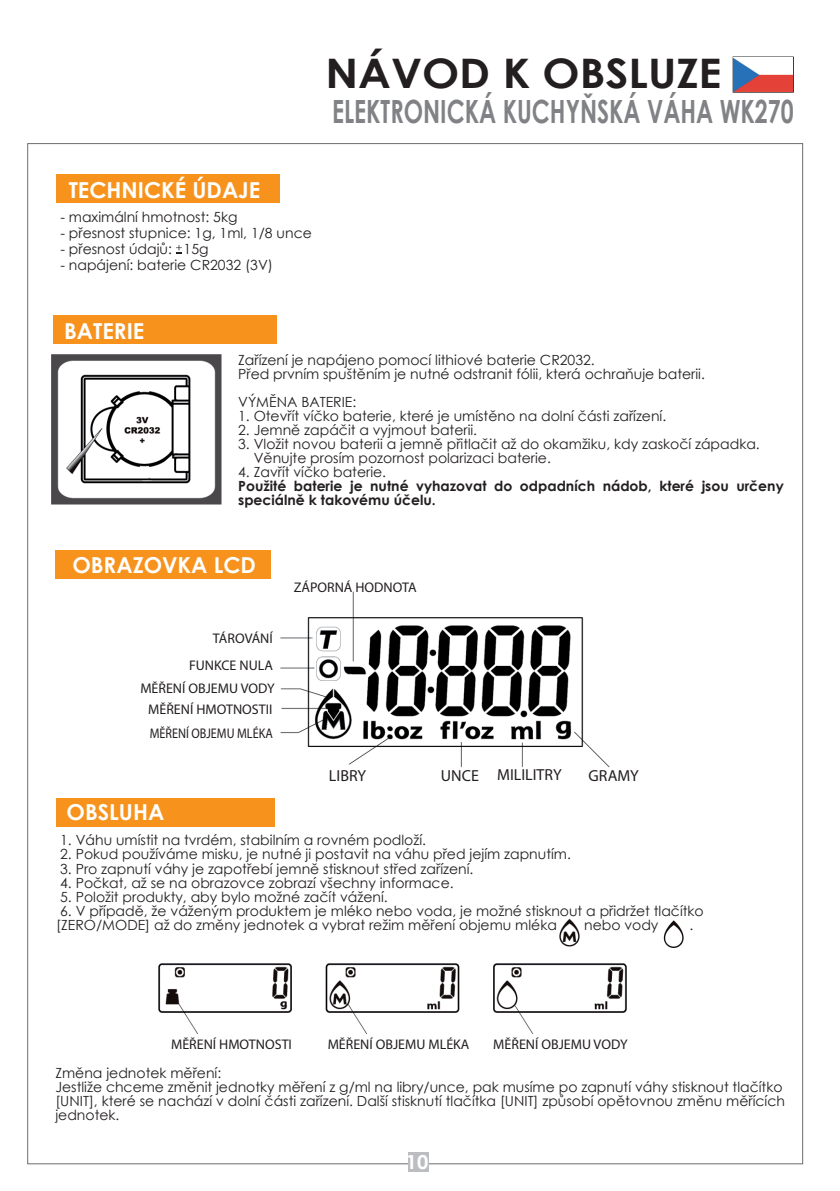
<style>
.page{position:relative;width:840px;height:1191px;background:#fff}
.page>*{position:absolute;margin:0;border:0;box-sizing:border-box;transform-origin:0 0}
.t1{font:700 40.6px "Century Gothic";color:#231f20;scale:1.09 1}
.t2{font:700 32px "Century Gothic";color:#808285;scale:.72 1}
.t3{font:700 22px "Century Gothic";color:#fff}
.t4{font:700 19.2px "Century Gothic";color:#fff;scale:1.04 1}
.t5{font:16px "Myriad Pro";color:#231f20}
.t6{font:14px/14px "Century Gothic";color:#231f20}
.t7{font:14px "Myriad Pro";color:#231f20}
.t8{font:700 14px/14px "Century Gothic";color:#231f20}
.t9{font:14px "Myriad Pro";color:#231f20;scale:.87 1}
.s1{font-weight:400}
</style>
<div class="page">
<img style="left:280px;top:591px;width:330px;height:177px">
<div style="left:407px;top:1152px;width:21px;height:19px;background:#bcbdc0"></div>
<div style="left:54px;top:316px;width:223px;height:28px;background:#f7931d"></div>
<div style="left:56px;top:175px;width:223px;height:28px;background:#f7931d"></div>
<div style="left:56px;top:550px;width:215px;height:28px;background:#f7931d"></div>
<img style="left:51px;top:354px;width:170px;height:150px">
<div style="left:56px;top:798px;width:218px;height:29px;background:#f7931d"></div>
<img style="left:158px;top:964px;width:468px;height:69px">
<img style="left:559px;top:919px;width:21px;height:28px">
<img style="left:663px;top:920px;width:21px;height:28px">
<svg style="left:176px;top:245px;width:6px;height:8px"></svg>
<img style="left:733px;top:58px;width:59px;height:34px">
<p class="t1" style="left:325px;top:43px;width:365px">NÁVOD K OBSLUZE</p>
<p class="t2" style="left:332px;top:87px;width:642px">ELEKTRONICKÁ KUCHYŇSKÁ VÁHA WK270</p>
<p class="t3" style="left:69px;top:173px;width:193px">TECHNICKÉ ÚDAJE</p>
<p class="t6" style="left:60px;top:210px;width:178px">- maximální hmotnost: 5kg</p>
<p class="t6" style="left:60px;top:226px;width:253px">- přesnost stupnice: 1g, 1ml, 1/8 unce</p>
<p class="t6" style="left:60px;top:242px;width:150px">- přesnost údajů: 15g</p>
<p class="t6" style="left:60px;top:258px;width:214px">- napájení: baterie CR2032 (3V)</p>
<p class="t3" style="left:64px;top:314px;width:82px">BATERIE</p>
<p class="t6" style="left:238px;top:353px;width:468px">Zařízení je napájeno pomocí lithiové baterie CR2032.<br>Před prvním spuštěním je nutné odstranit fólii, která ochraňuje baterii.</p>
<p class="t6" style="left:238px;top:395px;width:119px">VÝMĚNA BATERIE:</p>
<p class="t6" style="left:238px;top:409px;width:429px">1. Otevřít víčko baterie, které je umístěno na dolní části zařízení.</p>
<p class="t6" style="left:238px;top:423px;width:240px">2. Jemně zapáčit a vyjmout baterii.</p>
<p class="t6" style="left:253px;top:437px;width:507px;text-indent:-16px">3. Vložit novou baterii a jemně přitlačit až do okamžiku, kdy zaskočí západka.<br>Věnujte prosím pozornost polarizaci baterie.</p>
<p class="t8" style="left:238px;top:464px;width:547px"><span class="s1">4. Zavřít víčko baterie.<br></span>Použité baterie je nutné vyhazovat do odpadních nádob, které jsou určeny speciálně k takovému účelu.</p>
<p class="t3" style="left:72px;top:548px;width:185px">OBRAZOVKA LCD</p>
<p class="t7" style="left:213px;top:629px;width:61px">TÁROVÁNÍ</p>
<p class="t7" style="left:189px;top:656px;width:85px">FUNKCE NULA</p>
<p class="t7" style="left:140px;top:680px;width:136px">MĚŘENÍ OBJEMU VODY</p>
<p class="t7" style="left:148px;top:700px;width:126px">MĚŘENÍ HMOTNOSTII</p>
<p class="t9" style="left:150px;top:724px;width:143px">MĚŘENÍ OBJEMU MLÉKA</p>
<p class="t3" style="left:66px;top:795px;width:99px">OBSLUHA</p>
<p class="t7" style="left:293px;top:579px;width:124px">ZÁPORNÁ HODNOTA</p>
<p class="t5" style="left:329px;top:766px;width:39px">LIBRY</p>
<p class="t5" style="left:440px;top:765px;width:122px">UNCE MILILITRY</p>
<p class="t5" style="left:588px;top:766px;width:52px">GRAMY</p>
<p class="t6" style="left:60px;top:833px;width:367px">1. Váhu umístit na tvrdém, stabilním a rovném podloží.</p>
<p class="t6" style="left:60px;top:847px;width:512px">2. Pokud používáme misku, je nutné ji postavit na váhu před jejím zapnutím.</p>
<p class="t6" style="left:60px;top:861px;width:414px">3. Pro zapnutí váhy je zapotřebí jemně stisknout střed zařízení.</p>
<p class="t6" style="left:60px;top:875px;width:395px">4. Počkat, až se na obrazovce zobrazí všechny informace.</p>
<p class="t6" style="left:60px;top:889px;width:329px">5. Položit produkty, aby bylo možné začít vážení.</p>
<p class="t6" style="left:56px;top:903px;width:648px">6. V případě, že váženým produktem je mléko nebo voda, je možné stisknout a přidržet tlačítko [ZERO/MODE] až do změny jednotek a vybrat režim měření objemu mléka</p>
<p class="t6" style="left:583px;top:917px;width:76px">nebo vody</p>
<p class="t6" style="left:689px;top:917px;width:5px">.</p>
<p class="t7" style="left:171px;top:1035px;width:122px">MĚŘENÍ HMOTNOSTI</p>
<p class="t7" style="left:327px;top:1035px;width:143px">MĚŘENÍ OBJEMU MLÉKA</p>
<p class="t7" style="left:493px;top:1035px;width:136px">MĚŘENÍ OBJEMU VODY</p>
<p class="t6" style="left:55px;top:1066px;width:730px">Změna jednotek měření:<br>Jestliže chceme změnit jednotky měření z g/ml na libry/unce, pak musíme po zapnutí váhy stisknout tlačítko [UNIT], které se nachází v dolní části zařízení. Další stisknutí tlačítka [UNIT] způsobí opětovnou změnu měřících jednotek.</p>
<p class="t4" style="left:405px;top:1147px;width:23px">10</p>
</div>
